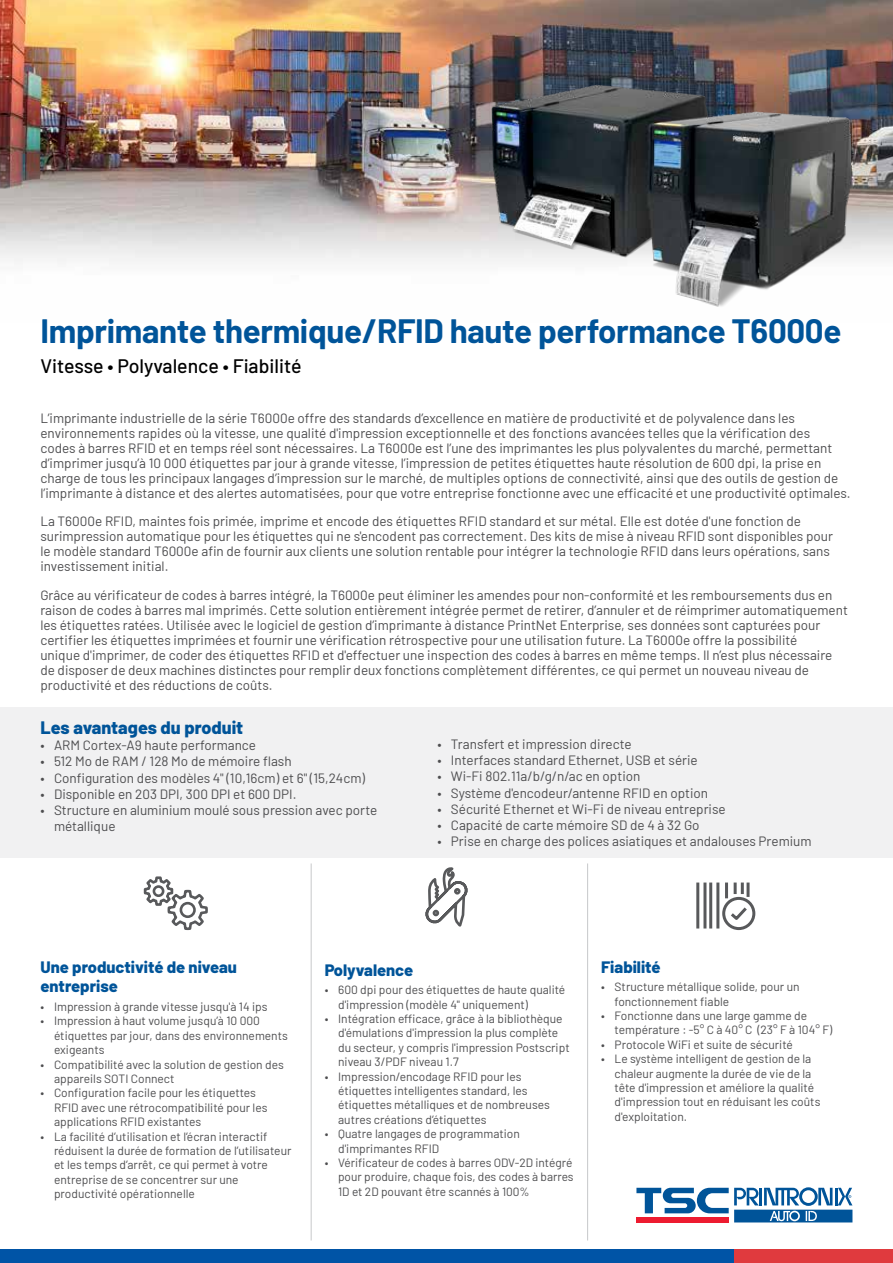
<style>
.page{position:relative;width:893px;height:1263px;background:#fff}
.page>*{position:absolute;margin:0;border:0;box-sizing:border-box;transform-origin:0 0}
.t1{font:700 33px "Barlow";letter-spacing:-.01em;color:#005499}
.t2{font:500 19.5px "Barlow";color:#000}
.t3{font:800 18px "Barlow";color:#005499}
.t4{font:800 16.5px/19.8px "Barlow";color:#005499}
.t5{font:13.5px/15px "Barlow";color:#4d4d4f}
.t6{font:12px/14.4px "Barlow";color:#4d4d4f}
</style>
<div class="page">
<svg style="left:636px;top:1187px;width:216px;height:35px"></svg>
<div style="left:734px;top:1249px;width:159px;height:14px;background:#e03a3e"></div>
<div style="left:0;top:1249px;width:734px;height:14px;background:#0054a6"></div>
<div style="left:0;top:707px;width:893px;height:150px;background:#f1f1f2"></div>
<hr style="left:311px;top:863px;width:1px;height:80px;background:#c7c8ca">
<hr style="left:311px;top:943px;width:1px;height:297px;background:#c7c8ca">
<hr style="left:587px;top:863px;width:1px;height:80px;background:#c7c8ca">
<hr style="left:587px;top:943px;width:1px;height:297px;background:#c7c8ca">
<svg style="left:143px;top:876px;width:65px;height:55px"></svg>
<svg style="left:696px;top:882px;width:60px;height:49px"></svg>
<svg style="left:425px;top:867px;width:43px;height:59px"></svg>
<img style="left:0;top:0;width:893px;height:262px">
<img style="left:466px;top:73px;width:384px;height:234px">
<h1 class="t1" style="left:40px;top:307px;width:802px">Imprimante thermique/RFID haute performance T6000e</h1>
<h2 class="t2" style="left:41px;top:352px;width:262px">Vitesse • Polyvalence • Fiabilité</h2>
<p class="t5" style="left:40px;top:409px;width:812px">L’imprimante industrielle de la série T6000e offre des standards d’excellence en matière de productivité et de polyvalence dans les environnements rapides où la vitesse, une qualité d'impression exceptionnelle et des fonctions avancées telles que la vérification des<br>codes à barres RFID et en temps réel sont nécessaires. La T6000e est l’une des imprimantes les plus polyvalentes du marché, permettant d’imprimer jusqu’à 10 000 étiquettes par jour à grande vitesse, l’impression de petites étiquettes haute résolution de 600 dpi, la prise en charge de tous les principaux langages d’impression sur le marché, de multiples options de connectivité, ainsi que des outils de gestion de l’imprimante à distance et des alertes automatisées, pour que votre entreprise fonctionne avec une efficacité et une productivité optimales.</p>
<p class="t5" style="left:40px;top:513px;width:794px">La T6000e RFID, maintes fois primée, imprime et encode des étiquettes RFID standard et sur métal. Elle est dotée d'une fonction de surimpression automatique pour les étiquettes qui ne s'encodent pas correctement. Des kits de mise à niveau RFID sont disponibles pour le modèle standard T6000e afin de fournir aux clients une solution rentable pour intégrer la technologie RFID dans leurs opérations, sans investissement initial.</p>
<p class="t5" style="left:40px;top:586px;width:809px">Grâce au vérificateur de codes à barres intégré, la T6000e peut éliminer les amendes pour non-conformité et les remboursements dus en raison de codes à barres mal imprimés. Cette solution entièrement intégrée permet de retirer, d’annuler et de réimprimer automatiquement les étiquettes ratées. Utilisée avec le logiciel de gestion d’imprimante à distance PrintNet Enterprise, ses données sont capturées pour certifier les étiquettes imprimées et fournir une vérification rétrospective pour une utilisation future. La T6000e offre la possibilité<br>unique d'imprimer, de coder des étiquettes RFID et d'effectuer une inspection des codes à barres en même temps. Il n’est plus nécessaire de disposer de deux machines distinctes pour remplir deux fonctions complètement différentes, ce qui permet un nouveau niveau de productivité et des réductions de coûts.</p>
<h3 class="t3" style="left:40px;top:714px;width:204px">Les avantages du produit</h3>
<p class="t5" style="left:40px;top:737px;width:217px">• ARM Cortex-A9 haute performance</p>
<p class="t5" style="left:40px;top:753px;width:253px">• 512 Mo de RAM / 128 Mo de mémoire flash</p>
<p class="t5" style="left:40px;top:769px;width:326px">• Configuration des modèles 4" (10,16cm) et 6" (15,24cm)</p>
<p class="t5" style="left:40px;top:785px;width:258px">• Disponible en 203 DPI, 300 DPI et 600 DPI.</p>
<p class="t5" style="left:54px;top:801px;width:325px;line-height:16.2px;text-indent:-14px">• Structure en aluminium moulé sous pression avec porte métallique</p>
<p class="t5" style="left:437px;top:735px;width:196px">• Transfert et impression directe</p>
<p class="t5" style="left:437px;top:752px;width:262px">• Interfaces standard Ethernet, USB et série</p>
<p class="t5" style="left:437px;top:768px;width:204px">• Wi-Fi 802.11a/b/g/n/ac en option</p>
<p class="t5" style="left:437px;top:784px;width:272px">• Système d'encodeur/antenne RFID en option</p>
<p class="t5" style="left:437px;top:800px;width:290px">• Sécurité Ethernet et Wi-Fi de niveau entreprise</p>
<p class="t5" style="left:437px;top:816px;width:264px">• Capacité de carte mémoire SD de 4 à 32 Go</p>
<p class="t5" style="left:437px;top:833px;width:376px">• Prise en charge des polices asiatiques et andalouses Premium</p>
<p class="t4" style="left:41px;top:955px;width:198px">Une productivité de niveau entreprise</p>
<p class="t6" style="left:41px;top:998px;width:229px">• Impression à grande vitesse jusqu'à 14 ips</p>
<p class="t6" style="left:54px;top:1013px;width:235px;text-indent:-14px">• Impression à haut volume jusqu’à 10 000 étiquettes par jour, dans des environnements exigeants</p>
<p class="t6" style="left:54px;top:1056px;width:231px;text-indent:-14px">• Compatibilité avec la solution de gestion des appareils SOTI Connect</p>
<p class="t6" style="left:54px;top:1085px;width:215px;text-indent:-14px">• Configuration facile pour les étiquettes<br>RFID avec une rétrocompatibilité pour les applications RFID existantes</p>
<p class="t6" style="left:54px;top:1128px;width:239px;text-indent:-14px">• La facilité d’utilisation et l’écran interactif réduisent la durée de formation de l’utilisateur et les temps d’arrêt, ce qui permet à votre entreprise de se concentrer sur une productivité opérationnelle</p>
<p class="t4" style="left:325px;top:958px;width:90px">Polyvalence</p>
<p class="t6" style="left:338px;top:982px;width:229px;text-indent:-14px">• 600 dpi pour des étiquettes de haute qualité d'impression (modèle 4" uniquement)</p>
<p class="t6" style="left:338px;top:1010px;width:233px;text-indent:-14px">• Intégration efficace, grâce à la bibliothèque d'émulations d'impression la plus complète du secteur, y compris l'impression Postscript niveau 3/PDF niveau 1.7</p>
<p class="t6" style="left:338px;top:1068px;width:213px;text-indent:-14px">• Impression/encodage RFID pour les étiquettes intelligentes standard, les étiquettes métalliques et de nombreuses autres créations d’étiquettes</p>
<p class="t6" style="left:338px;top:1126px;width:183px;text-indent:-14px">• Quatre langages de programmation d'imprimantes RFID</p>
<p class="t6" style="left:338px;top:1154px;width:237px;text-align:justify;text-indent:-13px">• Vérificateur de codes à barres ODV-2D intégré pour produire, chaque fois, des codes à barres 1D et 2D pouvant être scannés à 100%</p>
<p class="t4" style="left:601px;top:955px;width:61px">Fiabilité</p>
<p class="t6" style="left:615px;top:979px;width:186px;text-indent:-14px">• Structure métallique solide, pour un fonctionnement fiable</p>
<p class="t6" style="left:615px;top:1007px;width:219px;text-indent:-14px">• Fonctionne dans une large gamme de température : -5° C à 40° C (23° F à 104° F)</p>
<p class="t6" style="left:601px;top:1036px;width:193px">• Protocole WiFi et suite de sécurité</p>
<p class="t6" style="left:615px;top:1051px;width:207px;text-indent:-14px">• Le système intelligent de gestion de la chaleur augmente la durée de vie de la tête d'impression et améliore la qualité d'impression tout en réduisant les coûts d'exploitation.</p>
</div>
